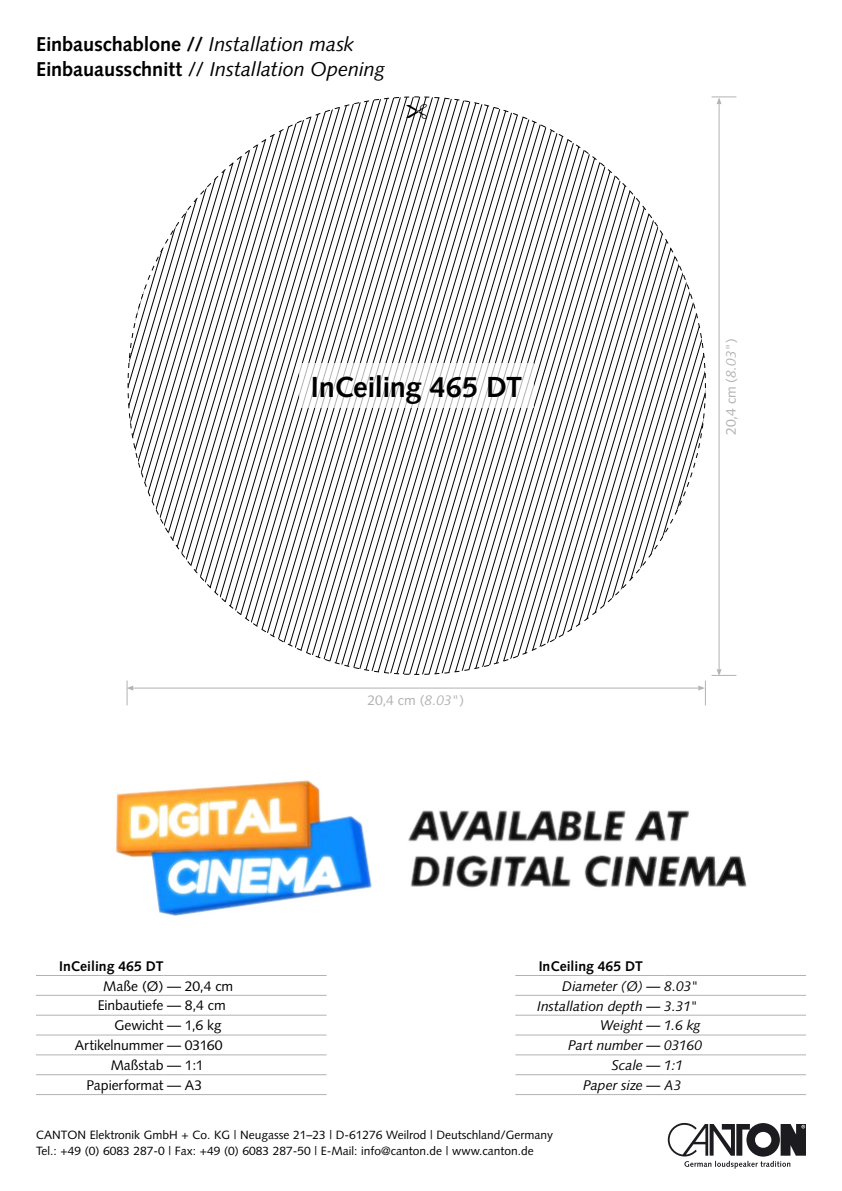
<style>
.page{position:relative;width:842px;height:1191px;background:#fff}
.page>*{position:absolute;margin:0;border:0;box-sizing:border-box;transform-origin:0 0}
.t1{font:700 29px "Syntax";letter-spacing:-.015em;color:#000}
.t2{font:italic 20px/25px "Syntax";letter-spacing:-.01em;color:#000}
.t3{font:14px "Syntax";letter-spacing:-.005em;color:#000}
.t4{font:italic 14px "Syntax";letter-spacing:-.005em;color:#000}
.t5{font:700 14px "Syntax LT";color:#000}
.t6{font:14px "Syntax";letter-spacing:-.01em;color:#b1b2b3}
.t7{font:12px/16px "Syntax LT";color:#000}
.s1{font-weight:700;font-style:normal}
.s2{font-style:normal}
.s3{font-style:italic}
.s4{font-family:"Syntax LT"}
</style>
<div class="page">
<svg style="left:668px;top:1123px;width:138px;height:45px"></svg>
<hr style="left:36px;top:1094px;width:128px;height:1px;background:#b1b2b3">
<svg style="left:164px;top:1094px;width:21px;height:1px"></svg>
<hr style="left:185px;top:1094px;width:142px;height:1px;background:#b1b2b3">
<hr style="left:36px;top:975px;width:128px;height:1px;background:#b1b2b3">
<svg style="left:164px;top:975px;width:21px;height:1px"></svg>
<hr style="left:185px;top:975px;width:142px;height:1px;background:#b1b2b3">
<hr style="left:36px;top:995px;width:128px;height:1px;background:#b1b2b3">
<svg style="left:164px;top:995px;width:21px;height:1px"></svg>
<hr style="left:185px;top:995px;width:142px;height:1px;background:#b1b2b3">
<hr style="left:36px;top:1015px;width:128px;height:1px;background:#b1b2b3">
<svg style="left:164px;top:1015px;width:21px;height:1px"></svg>
<hr style="left:185px;top:1015px;width:142px;height:1px;background:#b1b2b3">
<hr style="left:36px;top:1034px;width:128px;height:1px;background:#b1b2b3">
<svg style="left:164px;top:1034px;width:21px;height:1px"></svg>
<hr style="left:185px;top:1034px;width:142px;height:1px;background:#b1b2b3">
<hr style="left:36px;top:1054px;width:128px;height:1px;background:#b1b2b3">
<svg style="left:164px;top:1054px;width:21px;height:1px"></svg>
<hr style="left:185px;top:1054px;width:142px;height:1px;background:#b1b2b3">
<hr style="left:36px;top:1074px;width:128px;height:1px;background:#b1b2b3">
<svg style="left:164px;top:1074px;width:21px;height:1px"></svg>
<hr style="left:185px;top:1074px;width:142px;height:1px;background:#b1b2b3">
<hr style="left:515px;top:1094px;width:128px;height:1px;background:#b1b2b3">
<svg style="left:643px;top:1094px;width:21px;height:1px"></svg>
<hr style="left:664px;top:1094px;width:142px;height:1px;background:#b1b2b3">
<hr style="left:515px;top:975px;width:128px;height:1px;background:#b1b2b3">
<svg style="left:643px;top:975px;width:21px;height:1px"></svg>
<hr style="left:664px;top:975px;width:142px;height:1px;background:#b1b2b3">
<hr style="left:515px;top:995px;width:128px;height:1px;background:#b1b2b3">
<svg style="left:643px;top:995px;width:21px;height:1px"></svg>
<hr style="left:664px;top:995px;width:142px;height:1px;background:#b1b2b3">
<hr style="left:515px;top:1015px;width:128px;height:1px;background:#b1b2b3">
<svg style="left:643px;top:1015px;width:21px;height:1px"></svg>
<hr style="left:664px;top:1015px;width:142px;height:1px;background:#b1b2b3">
<hr style="left:515px;top:1034px;width:128px;height:1px;background:#b1b2b3">
<svg style="left:643px;top:1034px;width:21px;height:1px"></svg>
<hr style="left:664px;top:1034px;width:142px;height:1px;background:#b1b2b3">
<hr style="left:515px;top:1054px;width:128px;height:1px;background:#b1b2b3">
<svg style="left:643px;top:1054px;width:21px;height:1px"></svg>
<hr style="left:664px;top:1054px;width:142px;height:1px;background:#b1b2b3">
<hr style="left:515px;top:1074px;width:128px;height:1px;background:#b1b2b3">
<svg style="left:643px;top:1074px;width:21px;height:1px"></svg>
<hr style="left:664px;top:1074px;width:142px;height:1px;background:#b1b2b3">
<hr style="left:132px;top:687px;width:567px;height:1px;background:#b1b2b3">
<svg style="left:127px;top:680px;width:7px;height:25px"></svg>
<hr style="left:719px;top:103px;width:1px;height:567px;background:#b1b2b3">
<svg style="left:711px;top:96px;width:25px;height:8px"></svg>
<svg style="left:628px;top:159px;width:108px;height:546px"></svg>
<svg style="left:127px;top:96px;width:579px;height:579px"></svg>
<svg style="left:299px;top:363px;width:235px;height:45px"></svg>
<img style="left:115px;top:780px;width:632px;height:136px">
<svg style="left:406px;top:103px;width:21px;height:16px"></svg>
<h2 class="t2" style="left:36px;top:32px;width:350px"><span class="s1">Einbauschablone //</span> Installation mask<br><span class="s1">Einbauausschnitt</span> <span class="s2">//</span> Installation Opening</h2>
<h1 class="t1" style="left:311px;top:370px;width:213px">InCeiling 465 DT</h1>
<p class="t6" style="left:723px;top:435px;width:98px;rotate:-90deg">20,4 cm (<span class="s3">8.03"</span>)</p>
<p class="t6" style="left:367px;top:691px;width:98px">20,4 cm (<span class="s3">8.03"</span>)</p>
<p class="t5" style="left:539px;top:958px;width:106px">InCeiling 465 DT</p>
<p class="t4" style="left:562px;top:977px;width:138px">Diameter (Ø) <span class="s4">—</span> 8.03"</p>
<p class="t4" style="left:537px;top:997px;width:162px">Installation depth <span class="s4">—</span> 3.31"</p>
<p class="t4" style="left:600px;top:1017px;width:102px">Weight <span class="s4">—</span> 1.6 kg</p>
<p class="t4" style="left:568px;top:1037px;width:135px">Part number <span class="s4">—</span> 03160</p>
<p class="t4" style="left:612px;top:1057px;width:73px">Scale <span class="s4">—</span> 1:1</p>
<p class="t4" style="left:583px;top:1077px;width:100px">Paper size <span class="s4">—</span> A3</p>
<p class="t7" style="left:36px;top:1126px;width:519px">Canton Elektronik GmbH + Co. KG | Neugasse 21–23 | D-61276 Weilrod | Deutschland/Germany<br>Tel.: +49 (0) 6083 287-0 | Fax: +49 (0) 6083 287-50 | E-Mail: info@canton.de | www.canton.de</p>
<p class="t5" style="left:59px;top:958px;width:106px">InCeiling 465 DT</p>
<p class="t3" style="left:103px;top:977px;width:132px">Maße (Ø) <span class="s4">—</span> 20,4 cm</p>
<p class="t3" style="left:98px;top:997px;width:130px">Einbautiefe <span class="s4">—</span> 8,4 cm</p>
<p class="t3" style="left:114px;top:1017px;width:109px">Gewicht <span class="s4">—</span> 1,6 kg</p>
<p class="t3" style="left:75px;top:1037px;width:149px">Artikelnummer <span class="s4">—</span> 03160</p>
<p class="t3" style="left:111px;top:1057px;width:94px">Maßstab <span class="s4">—</span> 1:1</p>
<p class="t3" style="left:86px;top:1076px;width:117px">Papierformat <span class="s4">—</span> A3</p>
</div>
